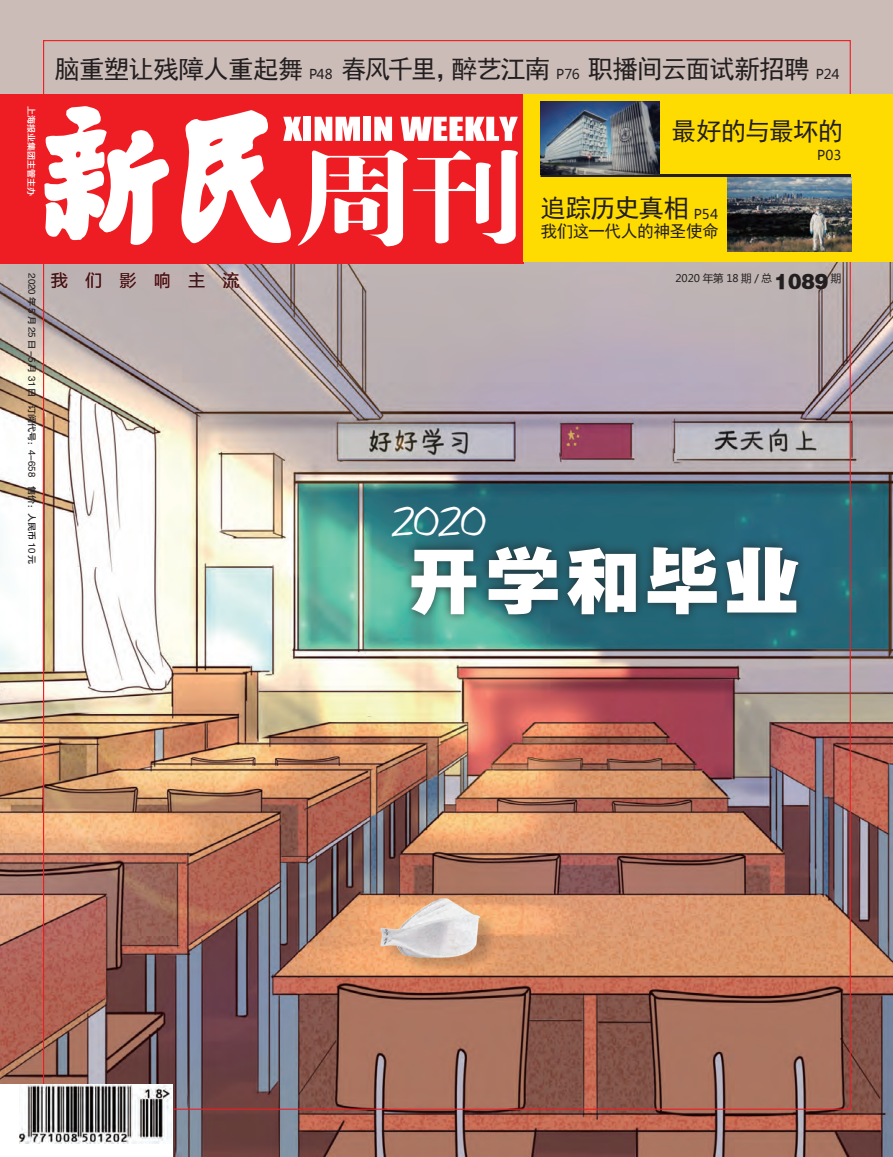
<style>
.page{position:relative;width:893px;height:1157px;background:#fff}
.page>*{position:absolute;margin:0;border:0;box-sizing:border-box;transform-origin:0 0}
.t1{font:75px "FZYDTHJW GB1 0";letter-spacing:.06em;color:#fff}
.t2{font:45px "FZHCK GBK1 0";color:#fff}
.t3{font:25.5px "Sim Hei";letter-spacing:-.035em;color:#231f20}
.t4{font:16.8px "Sim Hei";letter-spacing:-.035em;color:#231f20}
.t5{font:16.5px "Microsoft Ya Hei";letter-spacing:1.08em;color:#231f20}
.t6{font:13.5px "Microsoft Ya Hei";color:#231f20}
.t7{font:10.5px "Microsoft Ya Hei";color:#231f20}
.t8{font:9px "FZYDZHJW GB1 0";color:#231f20}
.t9{font:9px "FZYDZHJW GB1 0";color:#fff}
.s1{font-family:"Microsoft Ya Hei";font-size:13.5px}
.s2{font-family:"FZYDTHJW GB1 0";font-size:18px}
</style>
<div class="page">
<div style="left:0;top:0;width:893px;height:136px;background:#cbbcb7"></div>
<img style="left:0;top:262px;width:893px;height:895px">
<div style="left:0;top:95px;width:523px;height:169px;background:#ee1d23"></div>
<svg style="left:181px;top:110px;width:337px;height:137px"></svg>
<svg style="left:45px;top:106px;width:125px;height:139px"></svg>
<div style="left:523px;top:95px;width:370px;height:167px;background:#ffdc01"></div>
<hr style="left:540px;top:174px;width:311px;height:3px;background:#231f20">
<img style="left:727px;top:177px;width:124px;height:74px">
<img style="left:540px;top:101px;width:119px;height:73px">
<div style="left:0;top:1084px;width:173px;height:73px;background:#fff"></div>
<img style="left:19px;top:1084px;width:153px;height:59px">
<div style="left:402px;top:537px;width:405px;height:86px;background:#231f20;opacity:.75"></div>
<div style="left:384px;top:899px;width:114px;height:75px;background:#231f20;opacity:.24"></div>
<img style="left:380px;top:898px;width:100px;height:59px">
<p class="t9" style="left:36px;top:106px;width:91px;rotate:90deg">上海报业集团主管主办</p>
<p class="t8" style="left:37px;top:273px;width:292px;rotate:90deg">2020 年 5 月 25 日 -5 月 31 日 订阅代号：4-658　售价：人民币 10 元</p>
<p class="t3" style="left:54px;top:56px;width:786px">脑重塑让残障人重起舞 <span class="s1">P48</span> 春风千里，醉艺江南 <span class="s1">P76</span> 职播间云面试新招聘 <span class="s1">P24</span></p>
<p class="t3" style="left:671px;top:118px;width:174px">最好的与最坏的</p>
<p class="t6" style="left:817px;top:146px;width:26px">P03</p>
<p class="t3" style="left:540px;top:195px;width:179px">追踪历史真相 <span class="s1">P54</span></p>
<p class="t4" style="left:540px;top:223px;width:180px">我们这一代人的神圣使命</p>
<p class="t5" style="left:51px;top:269px;width:190px">我们影响主流</p>
<p class="t7" style="left:675px;top:271px;width:168px">2020 年第 18 期 / 总 <span class="s2">1089</span> 期</p>
<p class="t2" style="left:394px;top:496px;width:90px">2020</p>
<p class="t1" style="left:406px;top:540px;width:394px">开学和毕业</p>
</div>
